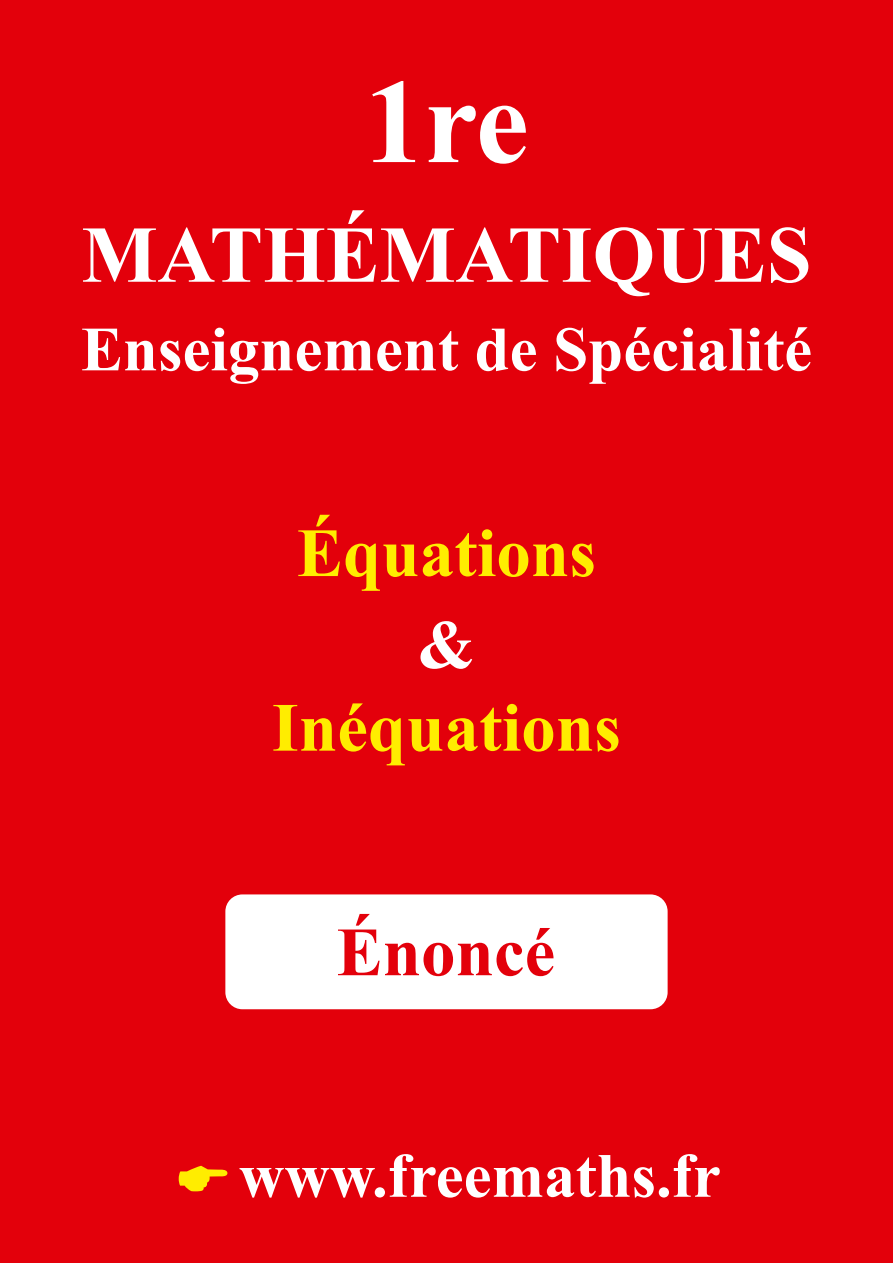
<style>
.page{position:relative;width:893px;height:1263px;background:#e3000b}
.page>*{position:absolute;margin:0;border:0;box-sizing:border-box;transform-origin:0 0}
.t1{font:700 120px "Times New Roman";color:#fff}
.t2{font:700 80.4px "Times New Roman";color:#fff}
.t3{font:700 69px "Times New Roman";color:#ffed00}
.t4{font:700 69px "Times New Roman";color:#e3000b}
.t5{font:700 69px "Times New Roman";color:#fff}
.t6{font:700 63px "Times New Roman";color:#fff}
</style>
<div class="page">
<div style="left:225px;top:894px;width:443px;height:115px;background:#fff;border-radius:17px"></div>
<h1 class="t1" style="left:364px;top:39px;width:166px">1re</h1>
<p class="t2" style="left:81px;top:199px;width:732px">MATHÉMATIQUES</p>
<p class="t6" style="left:81px;top:306px;width:733px">Enseignement de Spécialité</p>
<p class="t3" style="left:297px;top:505px;width:301px">Équations</p>
<p class="t5" style="left:418px;top:597px;width:59px">&amp;</p>
<p class="t3" style="left:272px;top:680px;width:350px">Inéquations</p>
<p class="t4" style="left:337px;top:904px;width:220px">Énoncé</p>
<p class="t6" style="left:239px;top:1132px;width:483px">www.freemaths.fr</p>
</div>
